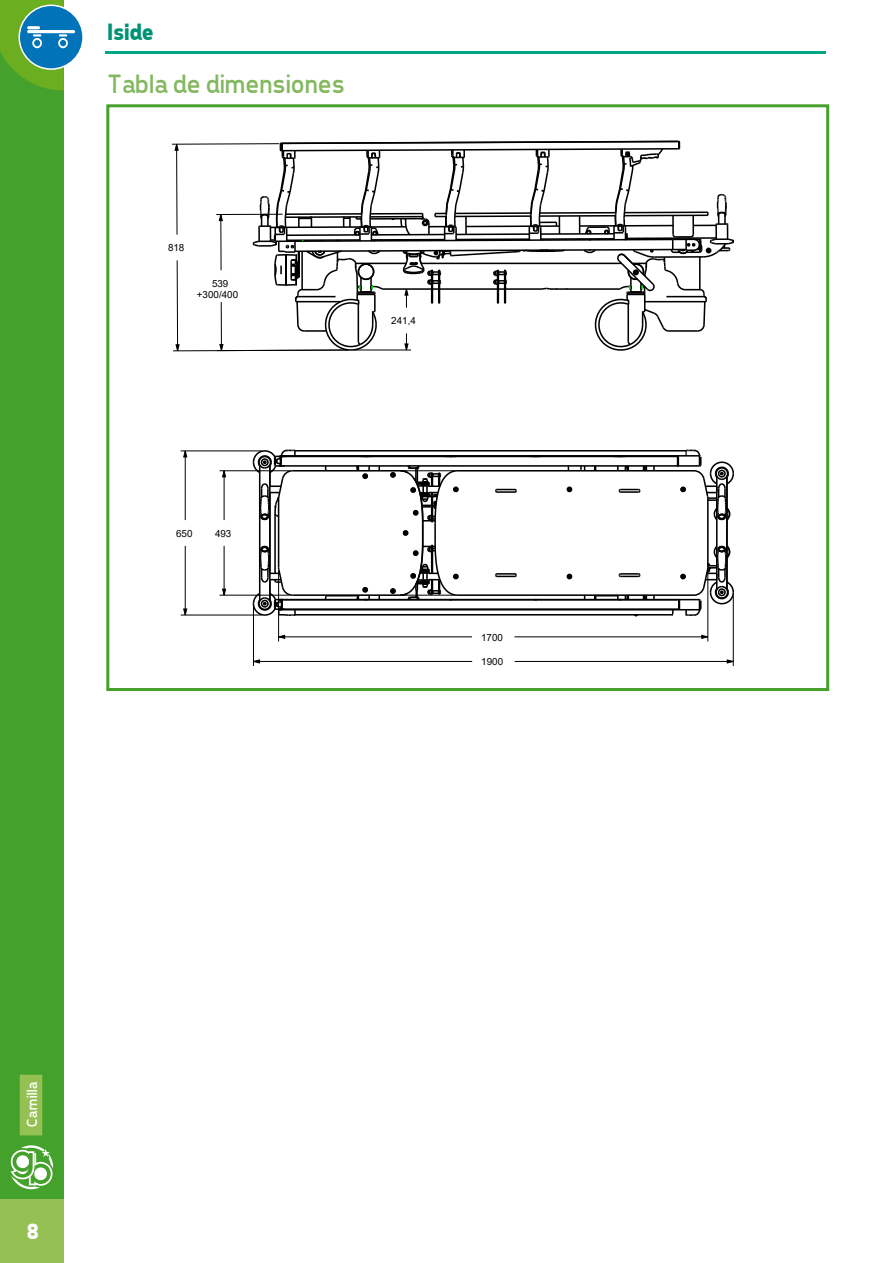
<style>
.page{position:relative;width:893px;height:1263px;background:#fff}
.page>*{position:absolute;margin:0;border:0;box-sizing:border-box;transform-origin:0 0}
.t1{font:27px "Tepeno Sans";color:#83b85f}
.t2{font:700 24px "Tepeno Sans";letter-spacing:-.02em;color:#009274}
.t3{font:700 22.5px "Tepeno Sans";color:#fff}
.t4{font:15px "Tepeno Sans";letter-spacing:.025em;color:#fff}
.t5{font:9.9px/11.4px "Arial";color:#000;text-align:center}
</style>
<div class="page">
<hr style="left:106px;top:51px;width:720px;height:2px;background:#00a785">
<div style="left:0;top:0;width:64px;height:1263px;background:#44a12b"></div>
<div style="left:0;top:1199px;width:64px;height:64px;background:#95c154"></div>
<svg style="left:11px;top:1145px;width:42px;height:44px"></svg>
<div style="left:19px;top:5px;width:64px;height:64px;background:#0073b9;border-radius:50%"></div>
<div style="left:20px;top:1075px;width:22px;height:60px;background:#95c154"></div>
<svg style="left:183px;top:608px;width:4px;height:7px"></svg>
<svg style="left:183px;top:450px;width:4px;height:8px"></svg>
<svg style="left:254px;top:659px;width:6px;height:5px"></svg>
<svg style="left:726px;top:659px;width:7px;height:5px"></svg>
<svg style="left:279px;top:635px;width:6px;height:4px"></svg>
<svg style="left:701px;top:635px;width:7px;height:4px"></svg>
<svg style="left:222px;top:471px;width:4px;height:7px"></svg>
<svg style="left:222px;top:588px;width:4px;height:7px"></svg>
<hr style="left:259px;top:465px;width:1px;height:136px;background:#000">
<hr style="left:269px;top:493px;width:2px;height:80px;background:#000">
<hr style="left:274px;top:514px;width:2px;height:59px;background:#000">
<hr style="left:278px;top:498px;width:1px;height:69px;background:#000">
<hr style="left:295px;top:614px;width:378px;height:1px;background:#000">
<hr style="left:282px;top:608px;width:397px;height:2px;background:#000">
<hr style="left:275px;top:599px;width:424px;height:1px;background:#000">
<hr style="left:292px;top:594px;width:108px;height:2px;background:#000">
<hr style="left:458px;top:594px;width:236px;height:2px;background:#000">
<hr style="left:458px;top:470px;width:236px;height:1px;background:#000">
<hr style="left:292px;top:470px;width:108px;height:1px;background:#000">
<hr style="left:281px;top:465px;width:397px;height:2px;background:#000">
<hr style="left:295px;top:455px;width:404px;height:2px;background:#000">
<hr style="left:295px;top:450px;width:391px;height:1px;background:#000">
<hr style="left:707px;top:498px;width:2px;height:69px;background:#000">
<hr style="left:716px;top:476px;width:2px;height:114px;background:#000">
<hr style="left:726px;top:476px;width:2px;height:114px;background:#000">
<svg style="left:324px;top:594px;width:4px;height:7px"></svg>
<svg style="left:527px;top:598px;width:16px;height:3px"></svg>
<svg style="left:495px;top:573px;width:22px;height:5px"></svg>
<svg style="left:618px;top:573px;width:23px;height:5px"></svg>
<svg style="left:324px;top:465px;width:4px;height:7px"></svg>
<svg style="left:495px;top:488px;width:22px;height:5px"></svg>
<svg style="left:618px;top:488px;width:23px;height:5px"></svg>
<svg style="left:594px;top:465px;width:4px;height:7px"></svg>
<svg style="left:527px;top:457px;width:16px;height:1px"></svg>
<svg style="left:566px;top:573px;width:7px;height:7px"></svg>
<svg style="left:566px;top:486px;width:7px;height:7px"></svg>
<svg style="left:579px;top:465px;width:6px;height:5px"></svg>
<svg style="left:567px;top:465px;width:4px;height:7px"></svg>
<hr style="left:185px;top:451px;width:1px;height:69px;background:#000">
<hr style="left:185px;top:546px;width:1px;height:69px;background:#000">
<hr style="left:224px;top:471px;width:1px;height:49px;background:#000">
<hr style="left:224px;top:546px;width:1px;height:49px;background:#000">
<hr style="left:253px;top:607px;width:1px;height:59px;background:#000">
<hr style="left:278px;top:570px;width:1px;height:71px;background:#000">
<hr style="left:515px;top:661px;width:218px;height:1px;background:#000">
<hr style="left:253px;top:661px;width:219px;height:1px;background:#000">
<hr style="left:279px;top:637px;width:193px;height:1px;background:#000">
<hr style="left:514px;top:637px;width:194px;height:1px;background:#000">
<hr style="left:181px;top:615px;width:81px;height:1px;background:#000">
<hr style="left:220px;top:595px;width:69px;height:1px;background:#000">
<hr style="left:220px;top:470px;width:69px;height:1px;background:#000">
<hr style="left:181px;top:451px;width:81px;height:1px;background:#000">
<hr style="left:708px;top:570px;width:1px;height:71px;background:#000">
<hr style="left:733px;top:595px;width:1px;height:71px;background:#000">
<svg style="left:356px;top:587px;width:24px;height:14px"></svg>
<svg style="left:356px;top:457px;width:24px;height:22px"></svg>
<svg style="left:389px;top:451px;width:70px;height:150px"></svg>
<svg style="left:594px;top:594px;width:36px;height:7px"></svg>
<svg style="left:612px;top:457px;width:18px;height:15px"></svg>
<svg style="left:642px;top:465px;width:5px;height:7px"></svg>
<svg style="left:641px;top:594px;width:14px;height:7px"></svg>
<svg style="left:252px;top:545px;width:44px;height:72px"></svg>
<svg style="left:252px;top:449px;width:44px;height:72px"></svg>
<svg style="left:671px;top:544px;width:64px;height:73px"></svg>
<svg style="left:676px;top:449px;width:59px;height:73px"></svg>
<svg style="left:172px;top:140px;width:563px;height:212px"></svg>
<div style="left:106px;top:104px;width:723px;height:587px;border:3px solid #44a12b"></div>
<hr style="left:27px;top:30px;width:48px;height:3px;background:#fff;border-radius:2px">
<svg style="left:0;top:0;width:68px;height:91px"></svg>
<h2 class="t2" style="left:106px;top:18px;width:48px">Iside</h2>
<h1 class="t1" style="left:106px;top:68px;width:239px">Tabla de dimensiones</h1>
<p class="t5" style="left:168px;top:242px;width:18px">818</p>
<p class="t5" style="left:197px;top:278px;width:43px">539 +300/400</p>
<p class="t5" style="left:391px;top:315px;width:26px">241,4</p>
<p class="t5" style="left:176px;top:527px;width:18px">650</p>
<p class="t5" style="left:215px;top:527px;width:18px">493</p>
<p class="t5" style="left:481px;top:631px;width:23px">1700</p>
<p class="t5" style="left:481px;top:656px;width:23px">1900</p>
<h3 class="t4" style="left:23px;top:1128px;width:48px;rotate:-90deg">Camilla</h3>
<h3 class="t3" style="left:26px;top:1218px;width:14px">8</h3>
</div>
